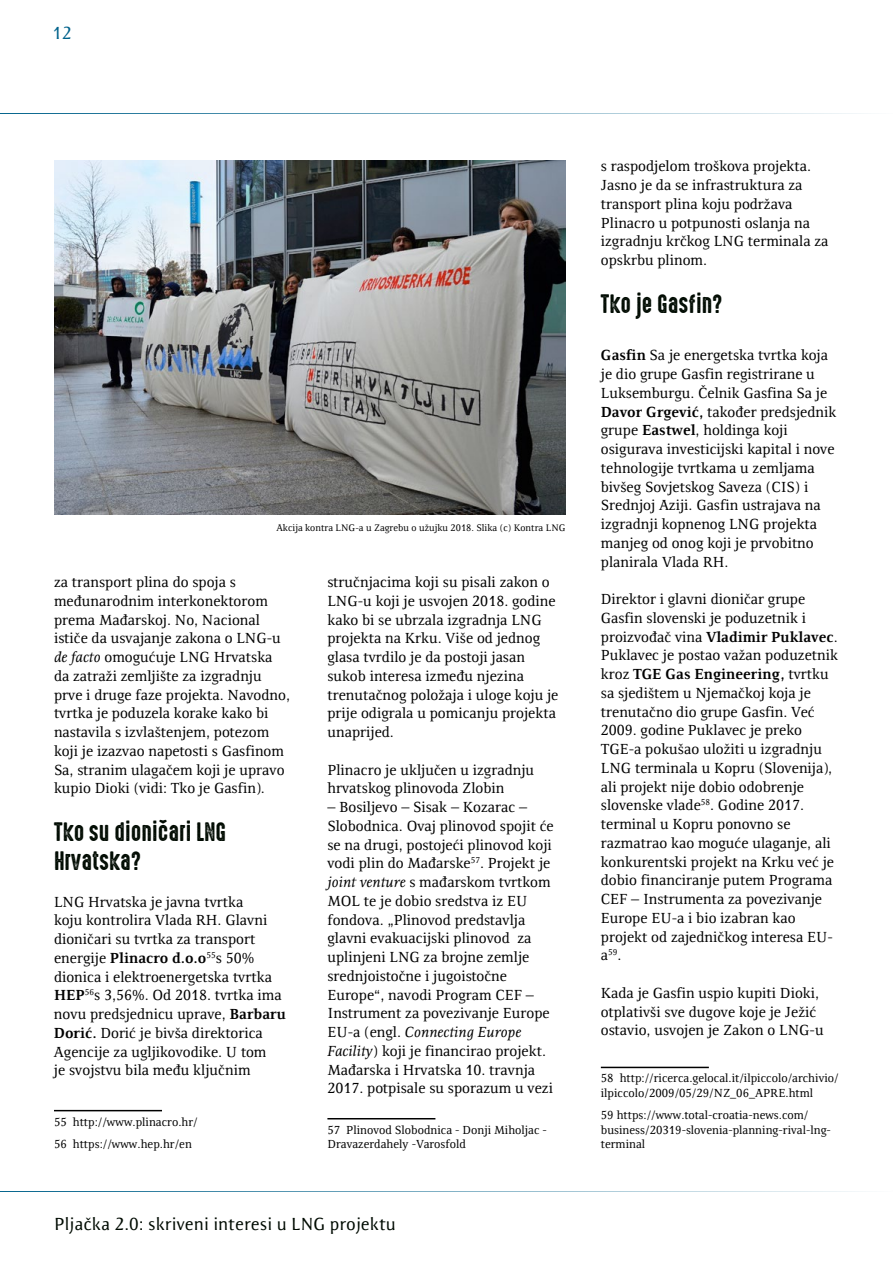
<style>
.page{position:relative;width:893px;height:1263px;background:#fff}
.page>*{position:absolute;margin:0;border:0;box-sizing:border-box;transform-origin:0 0}
.t1{font:24px/28.8px "High Voltage Rough";color:#010b02}
.t2{font:18px "Resavska BG Sans";color:#010b02}
.t3{font:18px "Resavska BG Sans";color:#00628b}
.t4{font:15px/18.8px "Resavska BG";color:#000}
.t5{font:12px/14.4px "Resavska BG";color:#000}
.t6{font:9.75px "Resavska BG";color:#000}
.s1{font-style:italic}
.s2{font-weight:700}
</style>
<div class="page">
<hr style="left:0;top:113px;width:893px;height:1px;background:#00628b">
<hr style="left:0;top:1191px;width:893px;height:1px;background:#00628b">
<hr style="left:601px;top:1067px;width:108px;height:1px;background:#000">
<hr style="left:327px;top:1118px;width:108px;height:1px;background:#000">
<hr style="left:54px;top:1110px;width:108px;height:1px;background:#000">
<img style="left:54px;top:161px;width:512px;height:353px">
<p class="t3" style="left:52px;top:23px;width:21px">12</p>
<p class="t6" style="left:276px;top:522px;width:291px">Akcija kontra LNG-a u Zagrebu o užujku 2018. Slika (c) Kontra LNG</p>
<p class="t4" style="left:54px;top:573px;width:238px">za transport plina do spoja s međunarodnim interkonektorom prema Mađarskoj. No, Nacional ističe da usvajanje zakona o LNG-u <span class="s1">de facto</span> omogućuje LNG Hrvatska da zatraži zemljište za izgradnju prve i druge faze projekta. Navodno, tvrtka je poduzela korake kako bi nastavila s izvlaštenjem, potezom koji je izazvao napetosti s Gasfinom Sa, stranim ulagačem koji je upravo kupio Dioki (vidi: Tko je Gasfin).</p>
<h1 class="t1" style="left:54px;top:818px;width:174px">Tko su dioničari LNG<br>Hrvatska?</h1>
<p class="t4" style="left:54px;top:892px;width:233px">LNG Hrvatska je javna tvrtka<br>koju kontrolira Vlada RH. Glavni dioničari su tvrtka za transport energije <span class="s2">Plinacro d.o.o</span><sup>55</sup>s 50% dionica i elektroenergetska tvrtka<br><span class="s2">HEP</span><sup>56</sup>s 3,56%. Od 2018. tvrtka ima novu predsjednicu uprave, <span class="s2">Barbaru<br>Dorić.</span> Dorić je bivša direktorica<br>Agencije za ugljikovodike. U tom<br>je svojstvu bila među ključnim</p>
<p class="t5" style="left:54px;top:1110px;width:145px;line-height:22.5px">55 http://www.plinacro.hr/<br>56 https://www.hep.hr/en</p>
<p class="t4" style="left:327px;top:573px;width:233px">stručnjacima koji su pisali zakon o<br>LNG-u koji je usvojen 2018. godine kako bi se ubrzala izgradnja LNG projekta na Krku. Više od jednog glasa tvrdilo je da postoji jasan sukob interesa između njezina trenutačnog položaja i uloge koju je prije odigrala u pomicanju projekta unaprijed.</p>
<p class="t4" style="left:327px;top:760px;width:208px">Plinacro je uključen u izgradnju hrvatskog plinovoda Zlobin</p>
<p class="t4" style="left:327px;top:798px;width:228px">– Bosiljevo – Sisak – Kozarac –<br>Slobodnica. Ovaj plinovod spojit će se na drugi, postojeći plinovod koji vodi plin do Mađarske<sup>57</sup>. Projekt je <span class="s1">joint venture</span> s mađarskom tvrtkom<br>MOL te je dobio sredstva iz EU fondova. „Plinovod predstavlja glavni evakuacijski plinovod za uplinjeni LNG za brojne zemlje srednjoistočne i jugoistočne<br>Europe“, navodi Program CEF –<br>Instrument za povezivanje Europe<br>EU-a (engl. <span class="s1">Connecting Europe<br>Facility</span>) koji je financirao projekt.<br>Mađarska i Hrvatska 10. travnja<br>2017. potpisale su sporazum u vezi</p>
<p class="t5" style="left:327px;top:1122px;width:221px">57 Plinovod Slobodnica - Donji Miholjac -<br>Dravazerdahely -Varosfold</p>
<p class="t2" style="left:54px;top:1213px;width:343px">Pljačka 2.0: skriveni interesi u LNG projektu</p>
<p class="t4" style="left:601px;top:157px;width:229px">s raspodjelom troškova projekta.<br>Jasno je da se infrastruktura za transport plina koju podržava<br>Plinacro u potpunosti oslanja na izgradnju krčkog LNG terminala za opskrbu plinom.</p>
<h1 class="t1" style="left:601px;top:290px;width:123px">Tko je Gasfin?</h1>
<p class="t4" style="left:601px;top:346px;width:237px"><span class="s2">Gasfin</span> Sa je energetska tvrtka koja je dio grupe Gasfin registrirane u Luksemburgu. Čelnik Gasfina Sa je <span class="s2">Davor Grgević,</span> također predsjednik grupe <span class="s2">Eastwel</span>, holdinga koji osigurava investicijski kapital i nove tehnologije tvrtkama u zemljama bivšeg Sovjetskog Saveza (CIS) i Srednjoj Aziji. Gasfin ustrajava na izgradnji kopnenog LNG projekta manjeg od onog koji je prvobitno planirala Vlada RH.</p>
<p class="t4" style="left:601px;top:590px;width:239px">Direktor i glavni dioničar grupe<br>Gasfin slovenski je poduzetnik i proizvođač vina <span class="s2">Vladimir Puklavec</span>.<br>Puklavec je postao važan poduzetnik kroz <span class="s2">TGE Gas Engineering,</span> tvrtku sa sjedištem u Njemačkoj koja je trenutačno dio grupe Gasfin. Već<br>2009. godine Puklavec je preko<br>TGE-a pokušao uložiti u izgradnju<br>LNG terminala u Kopru (Slovenija), ali projekt nije dobio odobrenje slovenske vlade<sup>58</sup>. Godine 2017. terminal u Kopru ponovno se razmatrao kao moguće ulaganje, ali konkurentski projekt na Krku već je dobio financiranje putem Programa<br>CEF – Instrumenta za povezivanje<br>Europe EU-a i bio izabran kao projekt od zajedničkog interesa EU&shy;a<sup>59</sup>.</p>
<p class="t4" style="left:601px;top:983px;width:224px">Kada je Gasfin uspio kupiti Dioki, otplativši sve dugove koje je Ježić ostavio, usvojen je Zakon o LNG-u</p>
<p class="t5" style="left:601px;top:1071px;width:239px">58 http://ricerca.gelocal.it/ilpiccolo/archivio/ ilpiccolo/2009/05/29/NZ_06_APRE.html</p>
<p class="t5" style="left:601px;top:1108px;width:232px">59 https://www.total-croatia-news.com/ business/20319-slovenia-planning-rival-lng&shy;terminal</p>
</div>
